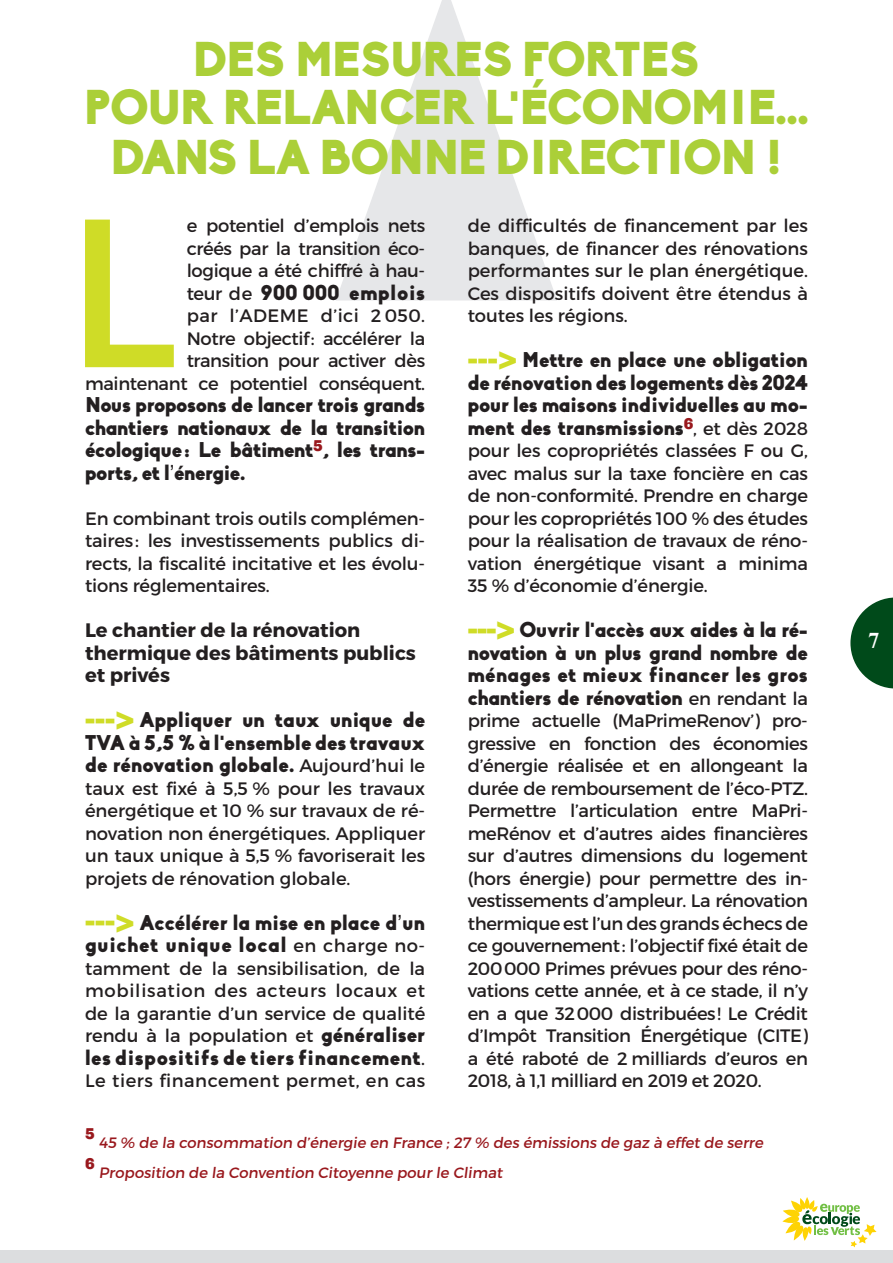
<style>
.page{position:relative;width:893px;height:1263px;background:#fff}
.page>*{position:absolute;margin:0;border:0;box-sizing:border-box;transform-origin:0 0}
.t1{font:210.9px "Montserrat";color:#cfdc27}
.t2{font:900 48px/48.8px "Biko";letter-spacing:-.02em;color:#abcf38;text-align:center}
.t3{font:700 22.5px "Times New Roman";color:#fff}
.t4{font:900 21px/22.5px "Biko";letter-spacing:-.02em;color:#231f20;text-align:justify}
.t5{font:900 21px/22.5px "Biko";letter-spacing:.015em;color:#231f20}
.t6{font:700 19.5px/22.5px "Montserrat";color:#231f20}
.t7{font:18px/22.5px "Montserrat";letter-spacing:-.01em;color:#231f20;text-align:justify}
.t8{font:18px "Montserrat";letter-spacing:.03em;color:#231f20}
.t9{font:900 15.75px "Chivo";color:#99181d}
.t10{font:15px "Montserrat";color:#99181d}
.s1{font-family:"Montserrat";font-weight:400;font-size:18px}
.s2{font-family:"Arial";font-size:30px;color:#cfdc27}
.s3{font-family:"Biko";font-weight:900;font-size:21px}
</style>
<div class="page">
<svg style="left:336px;top:0;width:221px;height:300px;fill:#e6e7e9"></svg>
<div style="left:0;top:1250px;width:893px;height:13px;background:#dcdddf"></div>
<svg style="left:782px;top:1197px;width:94px;height:50px"></svg>
<svg style="left:850px;top:597px;width:43px;height:91px"></svg>
<h2 class="t2" style="left:84px;top:35px;width:727px">Des mesures fortes<br>pour relancer l'économie... dans la bonne direction !</h2>
<h1 class="t1" style="left:66px;top:163px;width:114px">L</h1>
<p class="t7" style="left:187px;top:214px;width:240px">e potentiel d’emplois nets créés par la transition éco&shy;logique a été chiffré à hau-</p>
<p class="t4" style="left:187px;top:281px;width:240px"><span class="s1">teur de</span> 900 000 emplois</p>
<p class="t7" style="left:85px;top:304px;width:342px;text-align:right">par l’ADEME d’ici 2 050.<br>Notre objectif: accélérer la<br>transition pour activer dès maintenant ce potentiel conséquent.</p>
<p class="t4" style="left:85px;top:394px;width:342px">Nous proposons de lancer trois grands chantiers nationaux de la transition écologique: Le bâtiment<sup>5</sup>, les trans&shy;ports, et l’énergie.</p>
<p class="t7" style="left:85px;top:507px;width:342px">En combinant trois outils complémen&shy;taires: les investissements publics di&shy;rects, la fiscalité incitative et les évolu&shy;tions réglementaires.</p>
<p class="t6" style="left:85px;top:619px;width:332px">Le chantier de la rénovation thermique des bâtiments publics et privés</p>
<p class="t4" style="left:85px;top:709px;width:342px"><span class="s2">---&gt;</span> Appliquer un taux unique de TVA à 5,5 % à l'ensemble des travaux de rénovation globale. <span class="s1">Aujourd’hui le</span></p>
<p class="t7" style="left:85px;top:777px;width:342px">taux est fixé à 5,5 % pour les travaux énergétique et 10 % sur travaux de ré&shy;novation non énergétiques. Appliquer un taux unique à 5,5 % favoriserait les projets de rénovation globale.</p>
<p class="t5" style="left:85px;top:911px;width:342px"><span class="s2">---&gt;</span> Accélérer la mise en place d’un guichet unique local <span class="s1">en charge no-</span></p>
<p class="t7" style="left:85px;top:957px;width:342px">tamment de la sensibilisation, de la mobilisation des acteurs locaux et de la garantie d’un service de qualité rendu à la population et <span class="s3">généraliser</span></p>
<p class="t4" style="left:85px;top:1046px;width:342px">les dispositifs de tiers financement<span class="s1">.</span></p>
<p class="t8" style="left:85px;top:1070px;width:342px">Le tiers financement permet, en cas</p>
<p class="t7" style="left:468px;top:214px;width:342px">de difficultés de financement par les banques, de financer des rénovations performantes sur le plan énergétique.<br>Ces dispositifs doivent être étendus à toutes les régions.</p>
<p class="t4" style="left:468px;top:349px;width:342px"><span class="s2">---&gt;</span> M ettre en place une obligation de rénovation des logements dès 2024 pour les maisons individuelles au mo&shy;ment des transmissions<sup>6</sup><span class="s1">, et dès 2028</span></p>
<p class="t7" style="left:468px;top:439px;width:342px">pour les copropriétés classées F ou G, avec malus sur la taxe foncière en cas de non-conformité. Prendre en charge pour les copropriétés 100 % des études pour la réalisation de travaux de réno&shy;vation énergétique visant a minima 35 % d’économie d’énergie.</p>
<p class="t4" style="left:468px;top:619px;width:342px"><span class="s2">---&gt;</span> Ouvrir l'accès aux aides à la ré&shy;novation à un plus grand nombre de ménages et mieux financer les gros chantiers de rénovation <span class="s1">en rendant la</span></p>
<p class="t7" style="left:468px;top:709px;width:342px">prime actuelle (MaPrimeRenov’) pro&shy;gressive en fonction des économies d’énergie réalisée et en allongeant la durée de remboursement de l’éco-PTZ.<br>Permettre l’articulation entre MaPri&shy;meRénov et d’autres aides financières sur d’autres dimensions du logement (hors énergie) pour permettre des in&shy;vestissements d’ampleur. La rénovation thermique est l’un des grands échecs de ce gouvernement: l’objectif fixé était de 200000 Primes prévues pour des réno&shy;vations cette année, et à ce stade, il n’y en a que 32000 distribuées! Le Crédit d’Impôt Transition Énergétique (CITE) a été raboté de 2 milliards d’euros en 2018, à 1,1 milliard en 2019 et 2020.</p>
<p class="t9" style="left:85px;top:1124px;width:11px">5</p>
<p class="t10" style="left:99px;top:1134px;width:668px">45 % de la consommation d’énergie en France ; 27 % des émissions de gaz à effet de serre</p>
<p class="t9" style="left:85px;top:1154px;width:11px">6</p>
<p class="t10" style="left:99px;top:1164px;width:408px">Proposition de la Convention Citoyenne pour le Climat</p>
<p class="t3" style="left:868px;top:625px;width:13px">7</p>
</div>
